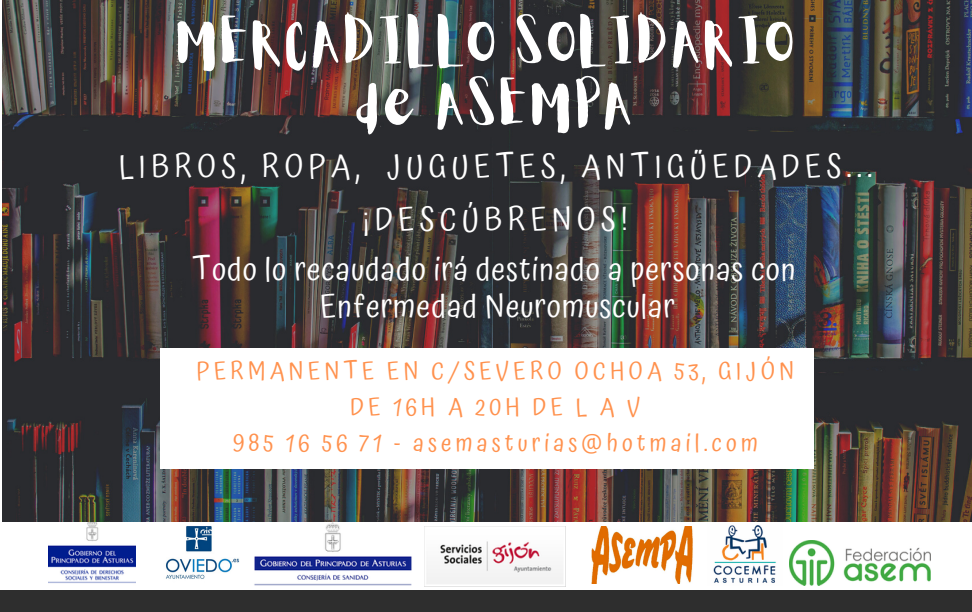
<style>
.page{position:relative;width:972px;height:612px;background:#fff}
.page>*{position:absolute;margin:0;border:0;box-sizing:border-box;transform-origin:0 0}
.t1{font:52.4px/62px "Aloja Extended";letter-spacing:.03em;color:#fff;text-align:center}
.t2{font:31.6px/51.6px "Atma";letter-spacing:.155em;color:#fff;text-align:center}
.t3{font:31.6px "Atma";letter-spacing:.03em;color:#fff}
.t4{font:24px/36px "Atma";letter-spacing:.17em;color:#ff914d;text-align:center}
</style>
<div class="page">
<img style="left:3px;top:0;width:969px;height:522px">
<img style="left:165px;top:526px;width:75px;height:53px">
<div style="left:160px;top:348px;width:653px;height:120px;background:#fff"></div>
<div style="left:0;top:591px;width:972px;height:21px;background:#2e2e2e"></div>
<img style="left:790px;top:540px;width:141px;height:45px">
<img style="left:254px;top:523px;width:158px;height:63px">
<img style="left:424px;top:526px;width:141px;height:60px">
<img style="left:591px;top:526px;width:102px;height:57px">
<img style="left:713px;top:525px;width:64px;height:58px">
<img style="left:49px;top:523px;width:87px;height:60px">
<h1 class="t1" style="left:177px;top:15px;width:620px">MERCADILLO SOLIDARIO de ASEMPA</h1>
<p class="t2" style="left:118px;top:140px;width:755px">LIBROS, ROPA, JUGUETES, ANTIGÜEDADES... ¡DESCÚBRENOS!<br>Todo lo recaudado irá destinado a personas con</p>
<p class="t3" style="left:320px;top:288px;width:356px">Enfermedad Neuromuscular</p>
<p class="t4" style="left:196px;top:352px;width:599px">PERMANENTE EN C/SEVERO OCHOA 53, GIJÓN<br>DE16HA20HDELAV<br>985 16 56 71 - asemasturias@hotmail.com</p>
</div>
